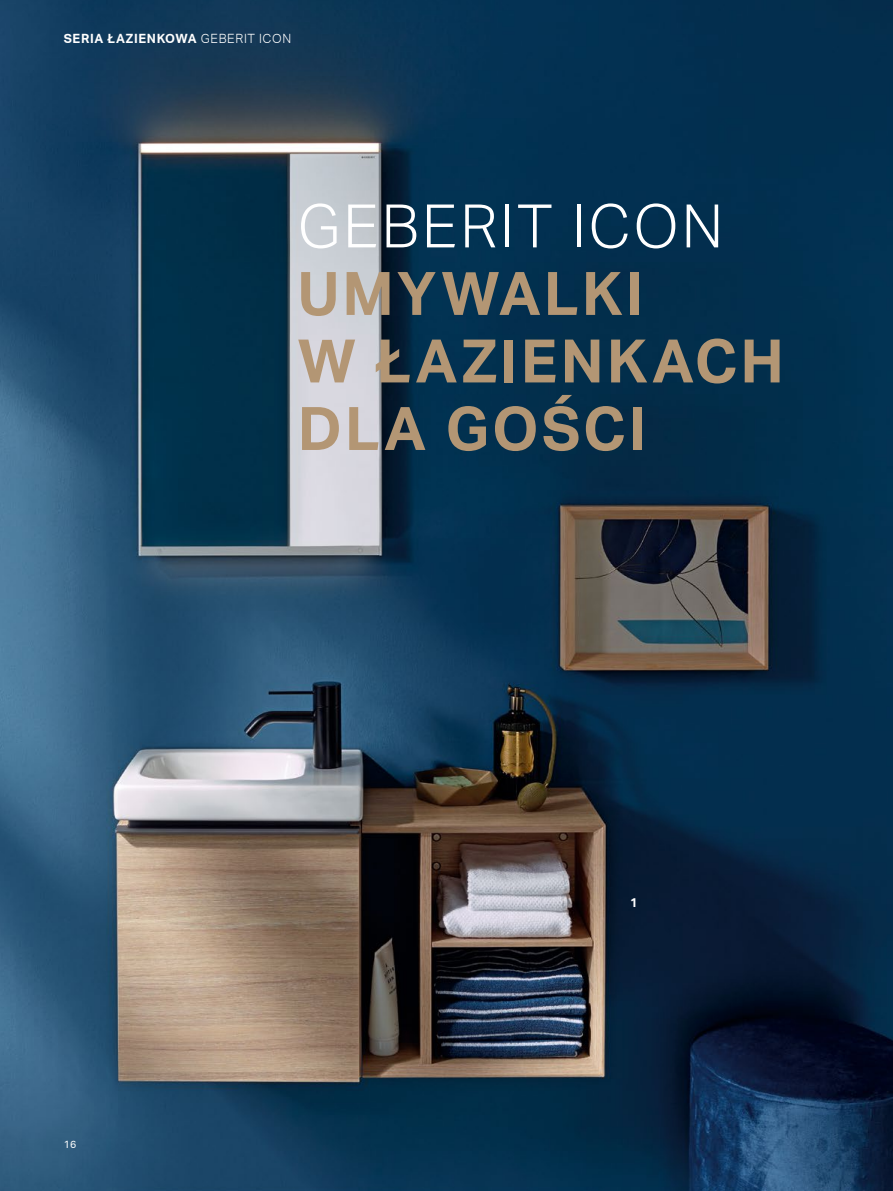
<style>
.page{position:relative;width:893px;height:1191px;background:#fff}
.page>*{position:absolute;margin:0;border:0;box-sizing:border-box;transform-origin:0 0}
.t1{font:700 60px/67.5px "Aktiv Grotesk Geberit";letter-spacing:.05em;color:#b39674}
.t2{font:300 60px "Aktiv Grotesk Geberit";letter-spacing:.05em;color:#fff}
.t3{font:700 12.75px "Aktiv Grotesk Geberit";letter-spacing:.05em;color:#fff}
.t4{font:10.5px "Aktiv Grotesk Geberit";color:#fff}
.s1{font-weight:300}
</style>
<div class="page">
<img style="left:0;top:0;width:893px;height:1191px">
<p class="t3" style="left:64px;top:31px;width:229px">SERIA ŁAZIENKOWA <span class="s1">GEBERIT ICON</span></p>
<p class="t2" style="left:298px;top:192px;width:427px">GEBERIT ICON</p>
<p class="t1" style="left:298px;top:260px;width:488px">UMYWALKI<br>W ŁAZIENKACH<br>DLA GOŚCI</p>
<p class="t4" style="left:64px;top:1138px;width:14px">16</p>
<p class="t3" style="left:630px;top:895px;width:9px">1</p>
</div>
